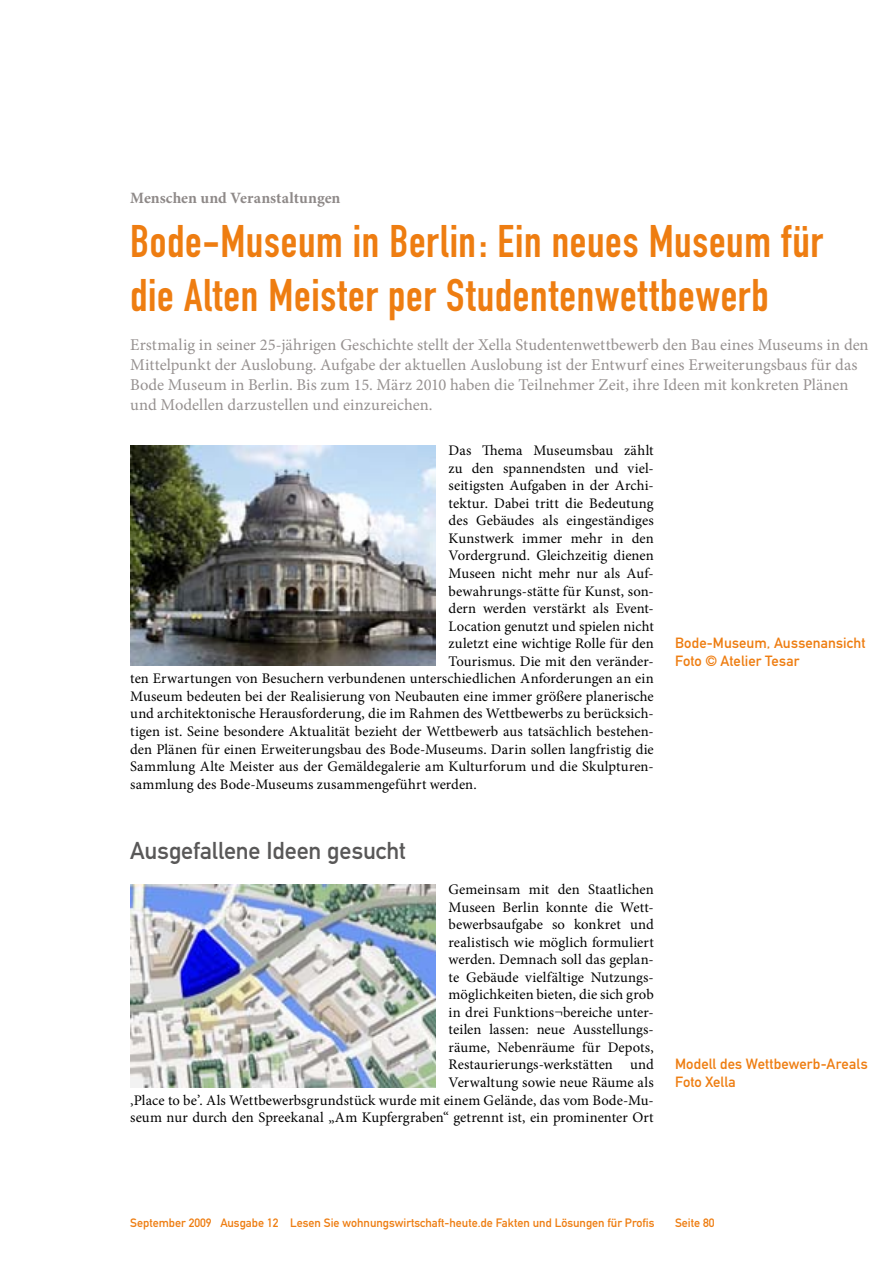
<style>
.page{position:relative;width:893px;height:1263px;background:#fff}
.page>*{position:absolute;margin:0;border:0;box-sizing:border-box;transform-origin:0 0}
.t1{font:45px/54px "DIN Engschrift";letter-spacing:.015em;color:#ee7d11}
.t2{font:24px "DIN Mittelschrift";letter-spacing:-.005em;color:#595858}
.t3{font:16.5px/19.8px "Minion Pro";color:#969190}
.t4{font:700 15.75px "Minion Pro";color:#8e8988}
.t5{font:14.7px/17.5px "Minion Pro";letter-spacing:.005em;color:#000;text-align:right}
.t6{font:14.7px/17.5px "DIN Mittelschrift";letter-spacing:.005em;color:#ee7d11}
.t7{font:12px "DIN Mittelschrift";color:#ee7d11}
</style>
<div class="page">
<img style="left:130px;top:446px;width:306px;height:220px">
<img style="left:130px;top:884px;width:306px;height:203px">
<p class="t4" style="left:130px;top:187px;width:212px">Menschen und Veranstaltungen</p>
<h1 class="t1" style="left:130px;top:214px;width:694px">Bode-Museum in Berlin: Ein neues Museum für die Alten Meister per Studentenwettbewerb</h1>
<p class="t3" style="left:130px;top:335px;width:740px">Erstmalig in seiner 25-jährigen Geschichte stellt der Xella Studentenwettbewerb den Bau eines Museums in den Mittelpunkt der Auslobung. Aufgabe der aktuellen Auslobung ist der Entwurf eines Erweiterungsbaus für das Bode Museum in Berlin. Bis zum 15. März 2010 haben die Teilnehmer Zeit, ihre Ideen mit konkreten Plänen und Modellen darzustellen und einzureichen.</p>
<p class="t5" style="left:449px;top:442px;width:207px">Das Thema Museumsbau zählt</p>
<p class="t5" style="left:449px;top:459px;width:207px">zu den spannendsten und viel-</p>
<p class="t5" style="left:449px;top:477px;width:207px">seitigsten Aufgaben in der Archi-</p>
<p class="t5" style="left:449px;top:494px;width:207px">tektur. Dabei tritt die Bedeutung</p>
<p class="t5" style="left:449px;top:512px;width:207px">des Gebäudes als eingeständiges</p>
<p class="t5" style="left:449px;top:529px;width:207px">Kunstwerk immer mehr in den</p>
<p class="t5" style="left:449px;top:547px;width:207px">Vordergrund. Gleichzeitig dienen</p>
<p class="t5" style="left:449px;top:565px;width:207px">Museen nicht mehr nur als Auf-</p>
<p class="t5" style="left:449px;top:582px;width:207px">bewahrungs-stätte für Kunst, son-</p>
<p class="t5" style="left:449px;top:600px;width:207px">dern werden verstärkt als Event-</p>
<p class="t5" style="left:449px;top:617px;width:207px">Location genutzt und spielen nicht</p>
<p class="t5" style="left:449px;top:635px;width:207px">zuletzt eine wichtige Rolle für den</p>
<p class="t5" style="left:449px;top:652px;width:207px">Tourismus. Die mit den veränder-</p>
<p class="t5" style="left:130px;top:670px;width:525px">ten Erwartungen von Besuchern verbundenen unterschiedlichen Anforderungen an ein</p>
<p class="t5" style="left:130px;top:687px;width:525px">Museum bedeuten bei der Realisierung von Neubauten eine immer größere planerische</p>
<p class="t5" style="left:130px;top:705px;width:525px">und architektonische Herausforderung, die im Rahmen des Wettbewerbs zu berücksich-</p>
<p class="t5" style="left:130px;top:723px;width:525px">tigen ist. Seine besondere Aktualität bezieht der Wettbewerb aus tatsächlich bestehen-</p>
<p class="t5" style="left:130px;top:740px;width:525px">den Plänen für einen Erweiterungsbau des Bode-Museums. Darin sollen langfristig die</p>
<p class="t5" style="left:130px;top:758px;width:525px">Sammlung Alte Meister aus der Gemäldegalerie am Kulturforum und die Skulpturen-</p>
<p class="t5" style="left:130px;top:775px;width:348px">sammlung des Bode-Museums zusammengeführt werden.</p>
<p class="t6" style="left:675px;top:634px;width:192px">Bode-Museum, Aussenansicht<br>Foto © Atelier Tesar</p>
<h2 class="t2" style="left:130px;top:836px;width:277px">Ausgefallene Ideen gesucht</h2>
<p class="t5" style="left:130px;top:880px;width:525px">Gemeinsam mit den Staatlichen<br>Museen Berlin konnte die Wett-<br>bewerbsaufgabe so konkret und<br>realistisch wie möglich formuliert<br>werden. Demnach soll das geplan-<br>te Gebäude vielfältige Nutzungs-<br>möglichkeiten bieten, die sich grob<br>in drei Funktions¬bereiche unter-<br>teilen lassen: neue Ausstellungs-<br>räume, Nebenräume für Depots,<br>Restaurierungs-werkstätten und<br>Verwaltung sowie neue Räume als<br>‚Place to be’. Als Wettbewerbsgrundstück wurde mit einem Gelände, das vom Bode-Mu&shy;seum nur durch den Spreekanal „Am Kupfergraben“ getrennt ist, ein prominenter Ort</p>
<p class="t6" style="left:675px;top:1056px;width:194px">Modell des Wettbewerb-Areals<br>Foto Xella</p>
<p class="t7" style="left:130px;top:1216px;width:526px">September 2009 Ausgabe 12 Lesen Sie wohnungswirtschaft-heute.de Fakten und Lösungen für Profis</p>
<p class="t7" style="left:675px;top:1216px;width:41px">Seite 80</p>
</div>
